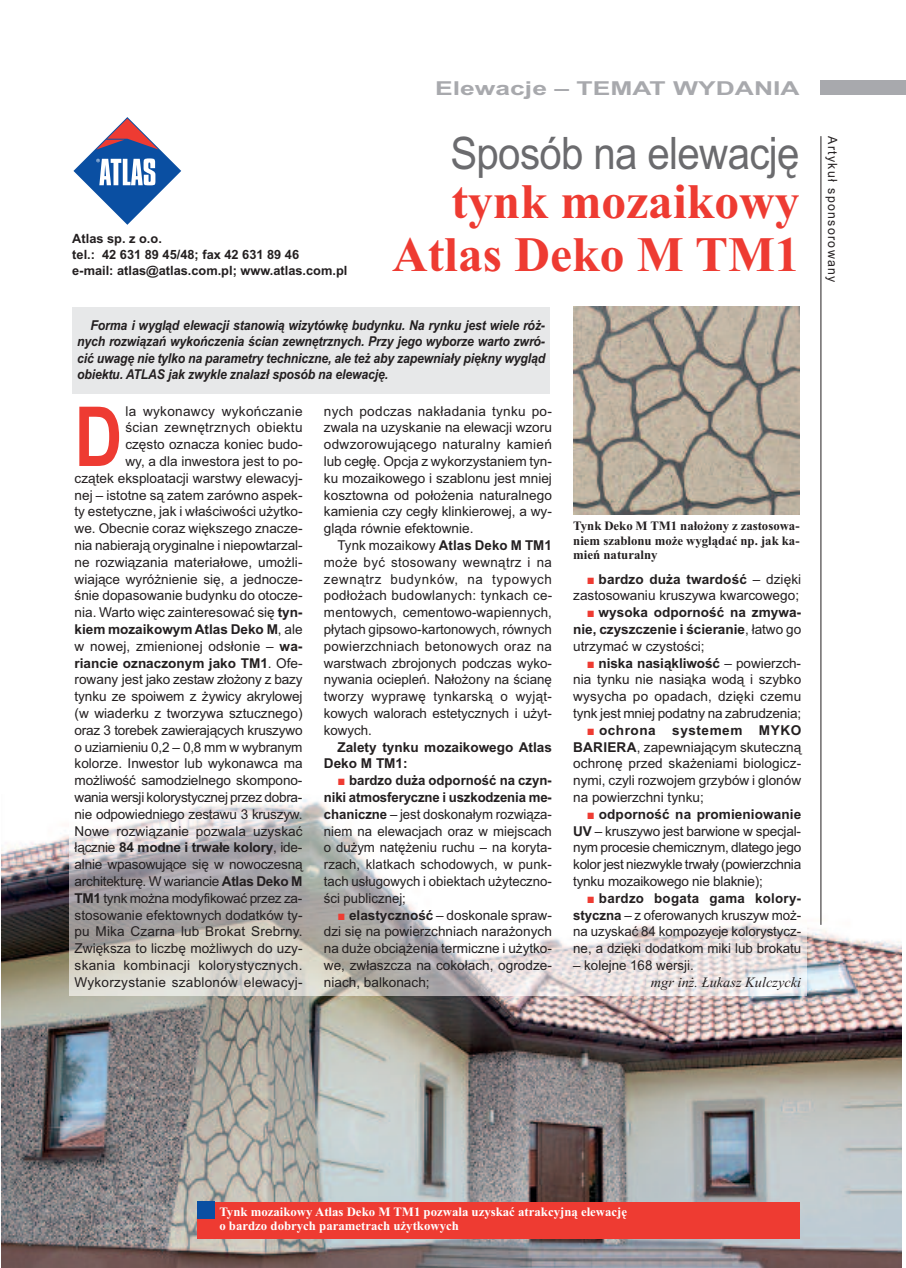
<style>
.page{position:relative;width:906px;height:1268px;background:#fff}
.page>*{position:absolute;margin:0;border:0;box-sizing:border-box;transform-origin:0 0}
.t1{font:700 82.8px "Arial";color:#ee3b32;scale:.8 1}
.t2{font:700 49.5px/52.5px "Times New Roman";color:#ee3b32;text-align:right}
.t3{font:44.7px "Arial";letter-spacing:-.015em;color:#6b6b6e;scale:.9 1}
.t4{font:700 19.2px "Arial";color:#a8a9ad;scale:1.38 1}
.t5{font:italic 14.4px "Times New Roman";color:#231f20}
.t6{font:13.65px/16.8px "Arial";color:#231f20;text-align:justify}
.t7{font:italic 700 13.65px/16.5px "Arial";letter-spacing:-.01em;color:#231f20;text-align:justify;scale:.9 1}
.t8{font:700 13.65px/16.8px "Arial";color:#231f20}
.t9{font:700 12.75px/14.4px "Times New Roman";color:#fff}
.t10{font:700 12.75px/16px "Arial";color:#231f20}
.t11{font:700 12.75px/14.4px "Times New Roman";color:#231f20;text-align:justify}
.t12{font:12.75px "Arial";letter-spacing:.11em;color:#231f20;scale:.96 1}
.s1{font-weight:700}
.s2{color:#ee3b32}
.s3{font-weight:400;color:#ee3b32}
.s4{font-weight:400}
</style>
<div class="page">
<img style="left:1px;top:793px;width:900px;height:474px">
<div style="left:821px;top:81px;width:85px;height:14px;background:#a8a9ad"></div>
<hr style="left:820px;top:136px;width:1px;height:788px;background:#231f20">
<img style="left:70px;top:793px;width:736px;height:202px">
<div style="left:72px;top:307px;width:478px;height:87px;background:#e7e8e9"></div>
<img style="left:573px;top:306px;width:226px;height:208px">
<svg style="left:73px;top:117px;width:108px;height:108px"></svg>
<div style="left:197px;top:1201px;width:602px;height:36px;background:#ee3b32"></div>
<div style="left:197px;top:1201px;width:17px;height:17px;background:#0a4fa2"></div>
<p class="t10" style="left:72px;top:231px;width:276px">Atlas sp. z o.o.<br>tel.: 42 631 89 45/48; fax 42 631 89 46<br>e-mail: atlas@atlas.com.pl; www.atlas.com.pl</p>
<h3 class="t4" style="left:435px;top:77px;width:266px">Elewacje – TEMAT WYDANIA</h3>
<h3 class="t3" style="left:450px;top:127px;width:389px">Sposób na elewację</h3>
<h2 class="t2" style="left:392px;top:175px;width:409px">tynk mozaikowy<br>Atlas Deko M TM1</h2>
<p class="t7" style="left:77px;top:317px;width:521px;text-indent:14px">Forma i wygląd elewacji stanowią wizytówkę budynku. Na rynku jest wiele róż&shy;nych rozwiązań wykończenia ścian zewnętrznych. Przy jego wyborze warto zwró&shy;cić uwagę nie tylko na parametry techniczne, ale też aby zapewniały piękny wygląd obiektu. ATLAS jak zwykle znalazł sposób na elewację.</p>
<p class="t6" style="left:75px;top:402px;width:230px;text-align:right">la wykonawcy wykończanie<br>ścian zewnętrznych obiektu<br>często oznacza koniec budo-<br>wy, a dla inwestora jest to po-<br>czątek eksploatacji warstwy elewacyj&shy;nej – istotne są zatem zarówno aspek&shy;ty estetyczne, jak i właściwości użytko&shy;we. Obecnie coraz większego znacze&shy;nia nabierają oryginalne i niepowtarzal&shy;ne rozwiązania materiałowe, umożli&shy;wiające wyróżnienie się, a jednocze&shy;śnie dopasowanie budynku do otocze&shy;nia. Warto więc zainteresować się <span class="s1">tyn&shy;kiem mozaikowym Atlas Deko M</span>, ale w nowej, zmienionej odsłonie – <span class="s1">wa&shy;riancie oznaczonym jako TM1</span>. Ofe&shy;rowany jest jako zestaw złożony z bazy tynku ze spoiwem z żywicy akrylowej (w wiaderku z tworzywa sztucznego) oraz 3 torebek zawierających kruszywo o uziarnieniu 0,2 – 0,8 mm w wybranym kolorze. Inwestor lub wykonawca ma możliwość samodzielnego skompono&shy;wania wersji kolorystycznej przez dobra&shy;nie odpowiedniego zestawu 3 kruszyw.<br>Nowe rozwiązanie pozwala uzyskać łącznie <span class="s1">84 modne i trwałe kolory</span>, ide&shy;alnie wpasowujące się w nowoczesną architekturę. W wariancie <span class="s1">Atlas Deko M TM1</span> tynk można modyfikować przez za&shy;stosowanie efektownych dodatków ty&shy;pu Mika Czarna lub Brokat Srebrny.<br>Zwiększa to liczbę możliwych do uzy&shy;skania kombinacji kolorystycznych.<br>Wykorzystanie szablonów elewacyj-</p>
<p class="t6" style="left:324px;top:402px;width:229px">nych podczas nakładania tynku po&shy;zwala na uzyskanie na elewacji wzoru odwzorowującego naturalny kamień lub cegłę. Opcja z wykorzystaniem tyn&shy;ku mozaikowego i szablonu jest mniej kosztowna od położenia naturalnego kamienia czy cegły klinkierowej, a wy&shy;gląda równie efektownie.</p>
<h1 class="t1" style="left:75px;top:389px;width:61px">D</h1>
<p class="t6" style="left:324px;top:536px;width:230px;text-indent:13px">Tynk mozaikowy <span class="s1">Atlas Deko M TM1 </span>może być stosowany wewnątrz i na zewnątrz budynków, na typowych podłożach budowlanych: tynkach ce&shy;mentowych, cementowo-wapiennych, płytach gipsowo-kartonowych, równych powierzchniach betonowych oraz na warstwach zbrojonych podczas wyko&shy;nywania ociepleń. Nałożony na ścianę tworzy wyprawę tynkarską o wyjąt&shy;kowych walorach estetycznych i użyt&shy;kowych.</p>
<p class="t8" style="left:324px;top:738px;width:229px;text-indent:14px">Zalety tynku mozaikowego Atlas<br>Deko M TM1:</p>
<p class="t6" style="left:324px;top:771px;width:229px;text-indent:14px"><span class="s2">■</span> <span class="s1">bardzo duża odporność na czyn&shy;niki atmosferyczne i uszkodzenia me&shy;chaniczne</span> – jest doskonałym rozwiąza&shy;niem na elewacjach oraz w miejscach o dużym natężeniu ruchu – na koryta&shy;rzach, klatkach schodowych, w punk&shy;tach usługowych i obiektach użyteczno&shy;ści publicznej;</p>
<p class="t6" style="left:324px;top:906px;width:229px;text-indent:14px"><span class="s2">■</span> <span class="s1">elastyczność</span> – doskonale spraw&shy;dzi się na powierzchniach narażonych na duże obciążenia termiczne i użytko&shy;we, zwłaszcza na cokołach, ogrodze&shy;niach, balkonach;</p>
<p class="t11" style="left:573px;top:518px;width:228px">Tynk Deko M TM1 nałożony z zastosowa&shy;niem szablonu może wyglądać np. jak ka&shy;mień naturalny</p>
<p class="t6" style="left:573px;top:570px;width:229px;text-align:right"><span class="s2">■</span> <span class="s1">bardzo duża twardość</span> – dzięki zastosowaniu kruszywa kwarcowego;</p>
<p class="t8" style="left:573px;top:604px;width:229px;text-align:justify;text-indent:14px"><span class="s3">■</span> wysoka odporność na zmywa&shy;nie, czyszczenie i ścieranie<span class="s4">, łatwo go utrzymać w czystości;</span></p>
<p class="t6" style="left:573px;top:654px;width:230px;text-indent:13px"><span class="s2">■</span> <span class="s1">niska nasiąkliwość</span> – powierzch&shy;nia tynku nie nasiąka wodą i szybko wysycha po opadach, dzięki czemu tynk jest mniej podatny na zabrudzenia;</p>
<p class="t6" style="left:573px;top:721px;width:229px;text-indent:14px"><span class="s2">■</span> <span class="s1">ochrona systemem MYKO BARIERA</span>, zapewniającym skuteczną ochronę przed skażeniami biologicz&shy;nymi, czyli rozwojem grzybów i glonów na powierzchni tynku;</p>
<p class="t6" style="left:573px;top:805px;width:229px;text-indent:13px"><span class="s2">■</span> <span class="s1">odporność na promieniowanie UV</span> – kruszywo jest barwione w specjal&shy;nym procesie chemicznym, dlatego jego kolor jest niezwykle trwały (powierzchnia tynku mozaikowego nie blaknie);</p>
<p class="t6" style="left:573px;top:889px;width:229px;text-indent:14px"><span class="s2">■</span> <span class="s1">bardzo bogata gama kolory&shy;styczna</span> – z oferowanych kruszyw moż&shy;na uzyskać 84 kompozycje kolorystycz&shy;ne, a dzięki dodatkom miki lub brokatu</p>
<p class="t6" style="left:573px;top:956px;width:122px">– kolejne 168 wersji.</p>
<p class="t5" style="left:651px;top:973px;width:152px">mgr inż. Łukasz Kulczycki</p>
<p class="t12" style="left:840px;top:136px;width:154px;rotate:90deg">Artykuł sponsorowany</p>
<p class="t9" style="left:219px;top:1203px;width:409px">Tynk mozaikowy Atlas Deko M TM1 pozwala uzyskać atrakcyjną elewację o bardzo dobrych parametrach użytkowych</p>
</div>
